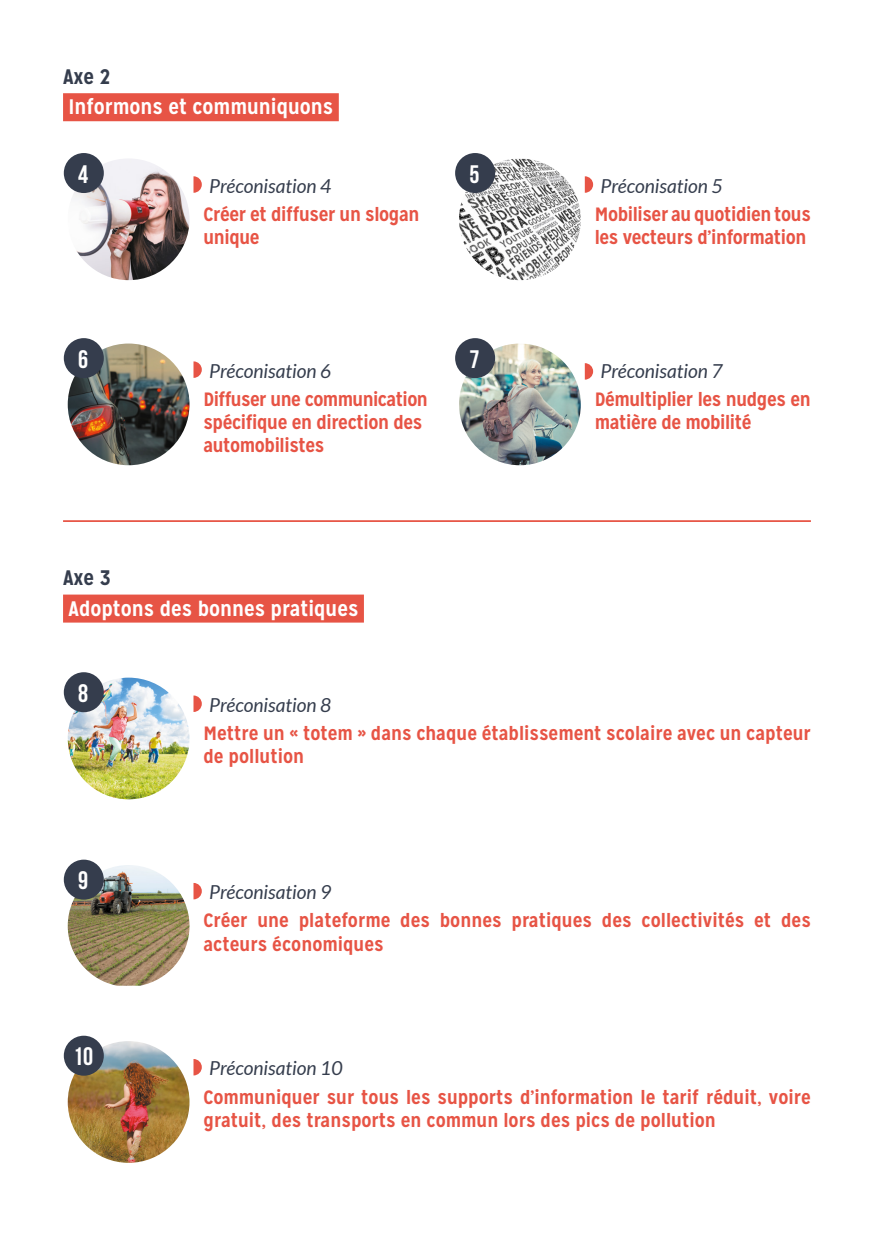
<style>
.page{position:relative;width:874px;height:1241px;background:#fff}
.page>*{position:absolute;margin:0;border:0;box-sizing:border-box;transform-origin:0 0}
.t1{font:700 25.2px "Bebas Neue";color:#fff}
.t2{font:700 21px "Mission Gothic";color:#fff}
.t3{font:700 21px "Mission Gothic";color:#353d4d}
.t4{font:700 19.25px/23.1px "Mission Gothic";color:#e75445}
.t5{font:700 19.25px/23.1px "Mission Gothic";letter-spacing:-.02em;color:#e75445}
.t6{font:italic 19.25px "Lato";color:#353d4d}
</style>
<div class="page">
<div style="left:63px;top:594px;width:301px;height:28px;background:#e75445"></div>
<div style="left:63px;top:93px;width:275px;height:28px;background:#e75445"></div>
<svg style="left:193px;top:695px;width:9px;height:16px"></svg>
<svg style="left:193px;top:883px;width:9px;height:16px"></svg>
<svg style="left:193px;top:1059px;width:9px;height:16px"></svg>
<img style="left:68px;top:677px;width:121px;height:122px;border-radius:61px">
<img style="left:68px;top:865px;width:121px;height:120px">
<img style="left:68px;top:1040px;width:121px;height:122px;border-radius:61px">
<div style="left:64px;top:672px;width:40px;height:40px;background:#353d4d;border-radius:50%"></div>
<svg style="left:193px;top:176px;width:9px;height:17px"></svg>
<img style="left:68px;top:158px;width:121px;height:122px;border-radius:61px">
<div style="left:64px;top:153px;width:40px;height:40px;background:#353d4d;border-radius:50%"></div>
<svg style="left:193px;top:361px;width:9px;height:17px"></svg>
<img style="left:68px;top:343px;width:121px;height:122px;border-radius:61px">
<div style="left:64px;top:338px;width:40px;height:40px;background:#353d4d;border-radius:50%"></div>
<svg style="left:584px;top:176px;width:9px;height:17px"></svg>
<img style="left:459px;top:158px;width:121px;height:122px;border-radius:61px">
<div style="left:455px;top:153px;width:40px;height:40px;background:#353d4d;border-radius:50%"></div>
<svg style="left:584px;top:363px;width:9px;height:16px"></svg>
<img style="left:459px;top:343px;width:121px;height:122px;border-radius:61px">
<div style="left:455px;top:338px;width:40px;height:40px;background:#353d4d;border-radius:50%"></div>
<div style="left:64px;top:859px;width:40px;height:40px;background:#353d4d;border-radius:50%"></div>
<div style="left:64px;top:1035px;width:40px;height:40px;background:#353d4d;border-radius:50%"></div>
<hr style="left:63px;top:520px;width:747px;height:2px;background:#e75445">
<p class="t3" style="left:63px;top:64px;width:49px">Axe 2</p>
<p class="t2" style="left:68px;top:94px;width:266px">Informons et communiquons</p>
<h1 class="t1" style="left:78px;top:160px;width:12px">4</h1>
<h1 class="t1" style="left:78px;top:345px;width:12px">6</h1>
<p class="t6" style="left:209px;top:175px;width:124px">Préconisation 4</p>
<p class="t5" style="left:203px;top:202px;width:217px">Créer et diffuser un slogan unique</p>
<p class="t6" style="left:209px;top:360px;width:124px">Préconisation 6</p>
<p class="t5" style="left:203px;top:387px;width:226px">Diffuser une communication spécifique en direction des automobilistes</p>
<h1 class="t1" style="left:469px;top:160px;width:12px">5</h1>
<h1 class="t1" style="left:469px;top:345px;width:12px">7</h1>
<p class="t3" style="left:63px;top:565px;width:49px">Axe 3</p>
<p class="t2" style="left:68px;top:595px;width:291px">Adoptons des bonnes pratiques</p>
<p class="t6" style="left:600px;top:175px;width:124px">Préconisation 5</p>
<p class="t5" style="left:594px;top:202px;width:217px">Mobiliser au quotidien tous les vecteurs d’information</p>
<p class="t6" style="left:600px;top:360px;width:124px">Préconisation 7</p>
<p class="t5" style="left:594px;top:387px;width:217px">Démultiplier les nudges en matière de mobilité</p>
<h1 class="t1" style="left:78px;top:679px;width:12px">8</h1>
<h1 class="t1" style="left:78px;top:866px;width:12px">9</h1>
<h1 class="t1" style="left:73px;top:1042px;width:22px">10</h1>
<p class="t6" style="left:209px;top:694px;width:124px">Préconisation 8</p>
<p class="t4" style="left:203px;top:721px;width:608px">Mettre un « totem » dans chaque établissement scolaire avec un capteur de pollution</p>
<p class="t6" style="left:209px;top:881px;width:124px">Préconisation 9</p>
<p class="t4" style="left:203px;top:909px;width:608px">Créer une plateforme des bonnes pratiques des collectivités et des acteurs économiques</p>
<p class="t6" style="left:209px;top:1057px;width:135px">Préconisation 10</p>
<p class="t4" style="left:203px;top:1085px;width:608px">Communiquer sur tous les supports d’information le tarif réduit, voire gratuit, des transports en commun lors des pics de pollution</p>
</div>
